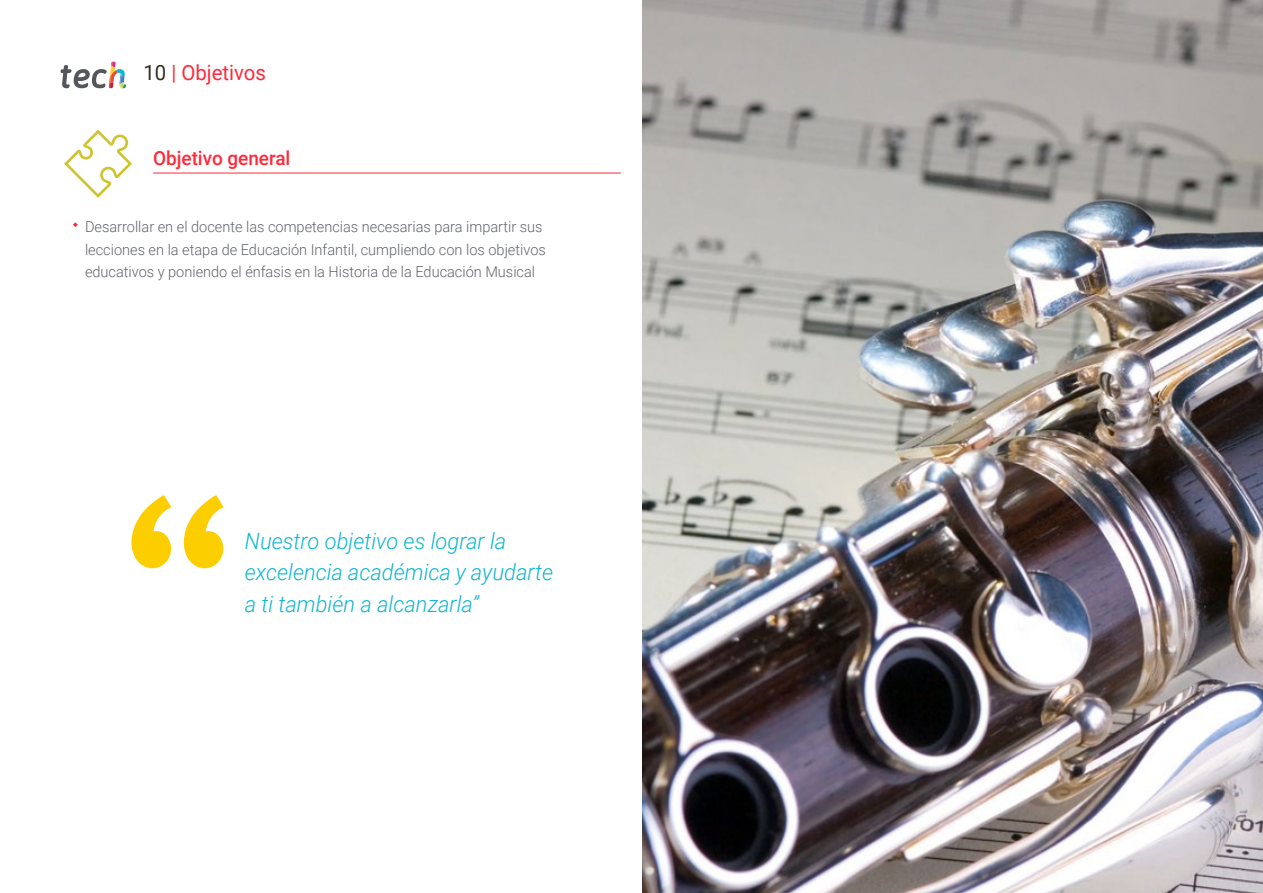
<style>
.page{position:relative;width:1263px;height:893px;background:#fff}
.page>*{position:absolute;margin:0;border:0;box-sizing:border-box;transform-origin:0 0}
.t1{font:italic 300 22.5px/31.5px "Roboto";color:#0fb6cf}
.t2{font:21px "Roboto";color:#ff293a}
.t3{font:500 19.5px "Roboto";color:#ff293a}
.t4{font:300 15px/22.5px "Roboto";color:#61646a}
.s1{color:#312e20}
</style>
<div class="page">
<img style="left:642px;top:0;width:621px;height:893px">
<hr style="left:153px;top:173px;width:468px;height:1px;background:#ff293a">
<svg style="left:64px;top:130px;width:68px;height:68px"></svg>
<svg style="left:61px;top:62px;width:65px;height:27px"></svg>
<svg style="left:131px;top:495px;width:93px;height:73px"></svg>
<h2 class="t2" style="left:144px;top:57px;width:124px"><span class="s1">10</span> | Objetivos</h2>
<h3 class="t3" style="left:153px;top:144px;width:139px">Objetivo general</h3>
<p class="t4" style="left:85px;top:215px;width:462px">Desarrollar en el docente las competencias necesarias para impartir sus lecciones en la etapa de Educación Infantil, cumpliendo con los objetivos educativos y poniendo el énfasis en la Historia de la Educación Musical</p>
<h1 class="t1" style="left:245px;top:524px;width:310px">Nuestro objetivo es lograr la excelencia académica y ayudarte a ti también a alcanzarla”</h1>
</div>
